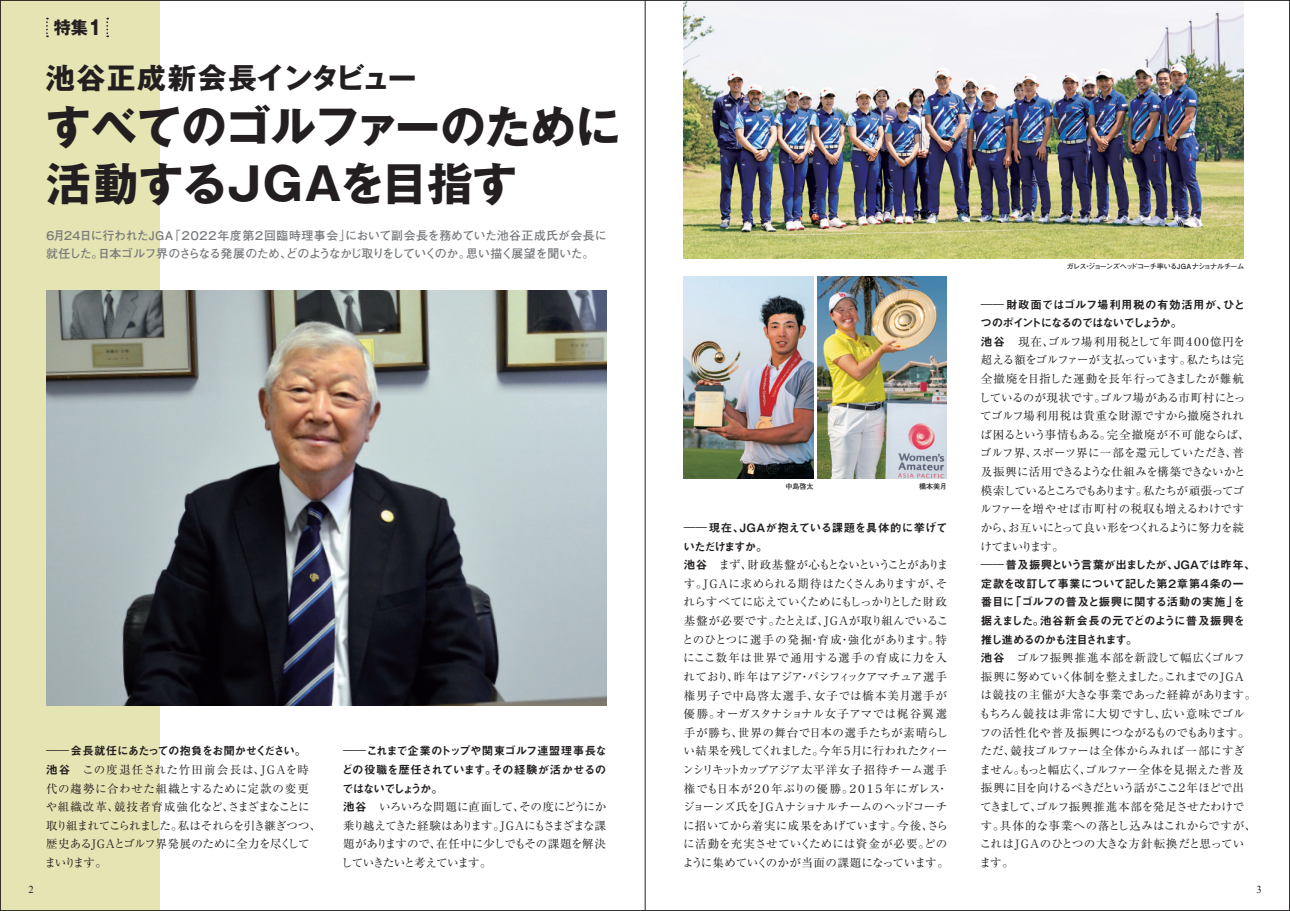
<style>
.page{position:relative;width:1290px;height:911px;background:#fff}
.page>*{position:absolute;margin:0;border:0;box-sizing:border-box;transform-origin:0 0}
.t1{font:700 45.12px/56.2px "Gothic MB101 Pro";letter-spacing:-.005em;color:#231f20}
.t2{font:700 28.88px "Gothic MB101 Pro";letter-spacing:.01em;color:#231f20}
.t3{font:700 17.25px "Gothic MB101 Pro";color:#231f20}
.t4{font:700 11.88px/17.8px "Futo Go B101 Pro";letter-spacing:-.04em;color:#76787b}
.t5{font:11.5px/18.6px "Ryumin Pro";letter-spacing:-.015em;color:#231f20}
.t6{font:11.5px/18.6px "Midashi Go Pro MB31";letter-spacing:-.06em;color:#231f20}
.t7{font:11.5px/18.6px "Midashi Go Pro MB31";letter-spacing:-.04em;color:#231f20}
.t8{font:10.62px "Times New Roman";color:#231f20}
.t9{font:700 7.12px "Futo Go B101 Pro";letter-spacing:-.075em;color:#231f20}
.s1{font-size:19.88px}
.s2{font-family:"Ryumin Pro"}
.s3{font-family:"Midashi Go Pro MB31"}
</style>
<div class="page">
<div style="left:0;top:0;width:159px;height:911px;background:#e5e4b3"></div>
<svg style="left:46px;top:18px;width:2px;height:19px"></svg>
<svg style="left:106px;top:18px;width:2px;height:19px"></svg>
<img style="left:46px;top:291px;width:560px;height:414px">
<img style="left:684px;top:2px;width:560px;height:257px">
<img style="left:684px;top:276px;width:130px;height:202px">
<img style="left:817px;top:276px;width:130px;height:202px">
<hr style="left:645px;top:0;width:1px;height:910px;background:#231f20">
<h3 class="t3" style="left:54px;top:13px;width:49px">特集<span class="s1">1</span></h3>
<h2 class="t2" style="left:46px;top:54px;width:372px">池谷正成新会長インタビュー</h2>
<h1 class="t1" style="left:46px;top:94px;width:576px">すべてのゴルファーのために活動するＪＧＡを目指す</h1>
<p class="t4" style="left:44px;top:225px;width:564px">６月２４日に行われたＪＧＡ「２０２２年度第２回臨時理事会」において副会長を務めていた池谷正成氏が会長に就任した。日本ゴルフ界のさらなる発展のため、どのようなかじ取りをしていくのか。思い描く展望を聞いた。</p>
<p class="t6" style="left:46px;top:740px;width:262px"><span class="s2">――</span> 会長就任にあたっての抱負をお聞かせください。</p>
<p class="t5" style="left:45px;top:759px;width:278px"><span class="s3">池谷</span>　この度退任された竹田前会長は、ＪＧＡを時代の趨勢に合わせた組織とするために定款の変更や組織改革、競技者育成強化など、さまざまなことに取り組まれてこられました。私はそれらを引き継ぎつつ、歴史あるＪＧＡとゴルフ界発展のために全力を尽くしてまいります。</p>
<p class="t6" style="left:342px;top:740px;width:267px;text-align:justify"><span class="s2">――</span>これまで企業のトップや関東ゴルフ連盟理事長などの役職を歴任されています。その経験が活かせるのではないでしょうか。</p>
<p class="t5" style="left:341px;top:796px;width:266px;text-align:justify"><span class="s3">池谷　</span>いろいろな問題に直面して、その度にどうにか乗り越えてきた経験はあります。ＪＧＡにもさまざまな課題がありますので、在任中に少しでもその課題を解決していきたいと考えています。</p>
<p class="t9" style="left:785px;top:481px;width:30px">中島啓太</p>
<p class="t9" style="left:919px;top:481px;width:29px">橋本美月</p>
<p class="t7" style="left:684px;top:517px;width:265px"><span class="s2">――</span> 現在、ＪＧＡが抱えている課題を具体的に挙げていただけますか。</p>
<p class="t5" style="left:682px;top:555px;width:268px"><span class="s3">池谷　</span>まず、財政基盤が心もとないということがあります。ＪＧＡに求められる期待はたくさんありますが、それらすべてに応えていくためにもしっかりとした財政基盤が必要です。たとえば、ＪＧＡが取り組んでいることのひとつに選手の発掘・育成・強化があります。特にここ数年は世界で通用する選手の育成に力を入れており、昨年はアジア・パシフィックアマチュア選手権男子で中島啓太選手、女子では橋本美月選手が優勝。オーガスタナショナル女子アマでは梶谷翼選手が勝ち、世界の舞台で日本の選手たちが素晴らしい結果を残してくれました。今年５月に行われたクィーンシリキットカップアジア太平洋女子招待チーム選手権でも日本が２０年ぶりの優勝。２０１５年にガレス・ジョーンズ氏をＪＧＡナショナルチームのヘッドコーチに招いてから着実に成果をあげています。今後、さらに活動を充実させていくためには資金が必要。どのように集めていくのかが当面の課題になっています。</p>
<p class="t9" style="left:1067px;top:261px;width:179px">ガレス・ジョーンズヘッドコーチ率いるJGAナショナルチーム</p>
<p class="t6" style="left:980px;top:293px;width:266px"><span class="s2">――</span> 財政面ではゴルフ場利用税の有効活用が、ひとつのポイントになるのではないでしょうか。</p>
<p class="t5" style="left:979px;top:331px;width:272px"><span class="s3">池谷　</span>現在、ゴルフ場利用税として年間４００億円を超える額をゴルファーが支払っています。私たちは完全撤廃を目指した運動を長年行ってきましたが難航しているのが現状です。ゴルフ場がある市町村にとってゴルフ場利用税は貴重な財源ですから撤廃されれば困るという事情もある。完全撤廃が不可能ならば、ゴルフ界、スポーツ界に一部を還元していただき、普及振興に活用できるような仕組みを構築できないかと模索しているところでもあります。私たちが頑張ってゴルファーを増やせば市町村の税収も増えるわけですから、お互いにとって良い形をつくれるように努力を続けてまいります。</p>
<p class="t6" style="left:981px;top:554px;width:276px"><span class="s2">――</span> 普及振興という言葉が出ましたが、ＪＧＡでは昨年、定款を改訂して事業について記した第２章第４条の一番目に「ゴルフの普及と振興に関する活動の実施」を据えました。池谷新会長の元でどのように普及振興を推し進めるのかも注目されます。</p>
<p class="t5" style="left:979px;top:647px;width:279px"><span class="s3">池谷　</span>ゴルフ振興推進本部を新設して幅広くゴルフ振興に努めていく体制を整えました。これまでのＪＧＡは競技の主催が大きな事業であった経緯があります。もちろん競技は非常に大切ですし、広い意味でゴルフの活性化や普及振興につながるものでもあります。ただ、競技ゴルファーは全体からみれば一部にすぎません。もっと幅広く、ゴルファー全体を見据えた普及振興に目を向けるべきだという話がここ２年ほどで出てきまして、ゴルフ振興推進本部を発足させたわけです。具体的な事業への落とし込みはこれからですが、これはＪＧＡのひとつの大きな方針転換だと思っています。</p>
<p class="t8" style="left:28px;top:882px;width:7px">2</p>
<p class="t8" style="left:1256px;top:882px;width:7px">3</p>
</div>
